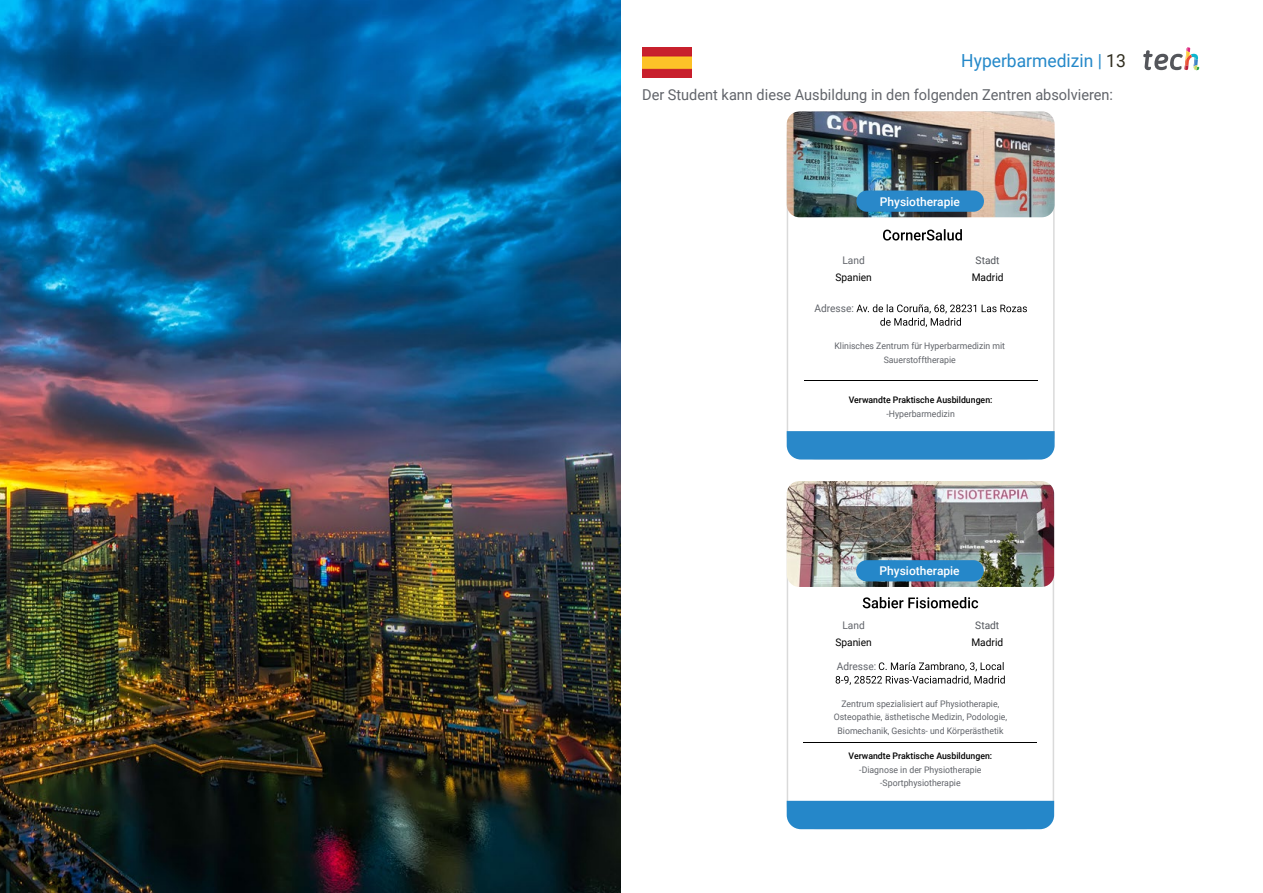
<style>
.page{position:relative;width:1263px;height:893px;background:#fff}
.page>*{position:absolute;margin:0;border:0;box-sizing:border-box;transform-origin:0 0}
.t1{font:18px "Roboto";color:#2488c9}
.t2{font:15px "Roboto";color:#61646a}
.t3{font:500 12px "Roboto";color:#fff}
.t4{font:10.5px "Roboto";color:#000}
.t5{font:10.5px "Roboto";color:#61646a}
.t6{font:10.5px "Roboto";color:#52555b}
.t7{font:9px/13.5px "Roboto";color:#61646a;text-align:center}
.t8{font:500 9px "Roboto";color:#000}
.s1{color:#312e20}
</style>
<div class="page">
<img style="left:0;top:0;width:621px;height:893px">
<svg style="left:1143px;top:47px;width:56px;height:24px"></svg>
<img style="left:642px;top:47px;width:49px;height:31px">
<svg style="left:786px;top:121px;width:269px;height:339px"></svg>
<img style="left:787px;top:111px;width:267px;height:106px">
<div style="left:856px;top:190px;width:128px;height:22px;background:#2988c9;border-radius:11px"></div>
<div style="left:787px;top:431px;width:267px;height:28px;background:#2988c9"></div>
<hr style="left:804px;top:380px;width:233px;height:1px;background:#000">
<svg style="left:883px;top:229px;width:79px;height:12px"></svg>
<svg style="left:856px;top:304px;width:171px;height:23px"></svg>
<svg style="left:786px;top:492px;width:269px;height:338px"></svg>
<img style="left:787px;top:481px;width:267px;height:106px">
<div style="left:856px;top:560px;width:128px;height:21px;background:#2587c9;border-radius:11px"></div>
<div style="left:787px;top:801px;width:267px;height:28px;background:#2587c9"></div>
<hr style="left:804px;top:742px;width:233px;height:1px;background:#000">
<svg style="left:863px;top:597px;width:115px;height:11px"></svg>
<svg style="left:836px;top:662px;width:169px;height:23px"></svg>
<h1 class="t1" style="left:961px;top:48px;width:166px">Hyperbarmedizin | <span class="s1">13</span></h1>
<h2 class="t2" style="left:642px;top:84px;width:472px">Der Student kann diese Ausbildung in den folgenden Zentren absolvieren:</h2>
<h3 class="t3" style="left:880px;top:193px;width:82px">Physiotherapie</h3>
<p class="t5" style="left:842px;top:253px;width:24px">Land</p>
<p class="t4" style="left:835px;top:270px;width:38px">Spanien</p>
<p class="t6" style="left:976px;top:253px;width:25px">Stadt</p>
<p class="t4" style="left:972px;top:270px;width:33px">Madrid</p>
<p class="t5" style="left:814px;top:301px;width:41px">Adresse:</p>
<p class="t7" style="left:834px;top:339px;width:172px">Klinisches Zentrum für Hyperbarmedizin mit<br>Sauerstofftherapie</p>
<p class="t8" style="left:849px;top:394px;width:145px">Verwandte Praktische Ausbildungen:</p>
<p class="t7" style="left:886px;top:406px;width:70px">-Hyperbarmedizin</p>
<h3 class="t3" style="left:879px;top:563px;width:82px">Physiotherapie</h3>
<p class="t5" style="left:842px;top:618px;width:24px">Land</p>
<p class="t4" style="left:835px;top:634px;width:38px">Spanien</p>
<p class="t6" style="left:975px;top:618px;width:25px">Stadt</p>
<p class="t4" style="left:971px;top:634px;width:33px">Madrid</p>
<p class="t5" style="left:837px;top:659px;width:41px">Adresse:</p>
<p class="t7" style="left:834px;top:696px;width:175px">Zentrum spezialisiert auf Physiotherapie,<br>Osteopathie, ästhetische Medizin, Podologie,<br>Biomechanik, Gesichts- und Körperästhetik</p>
<p class="t8" style="left:848px;top:750px;width:145px">Verwandte Praktische Ausbildungen:</p>
<p class="t7" style="left:859px;top:762px;width:124px">-Diagnose in der Physiotherapie -Sportphysiotherapie</p>
</div>
